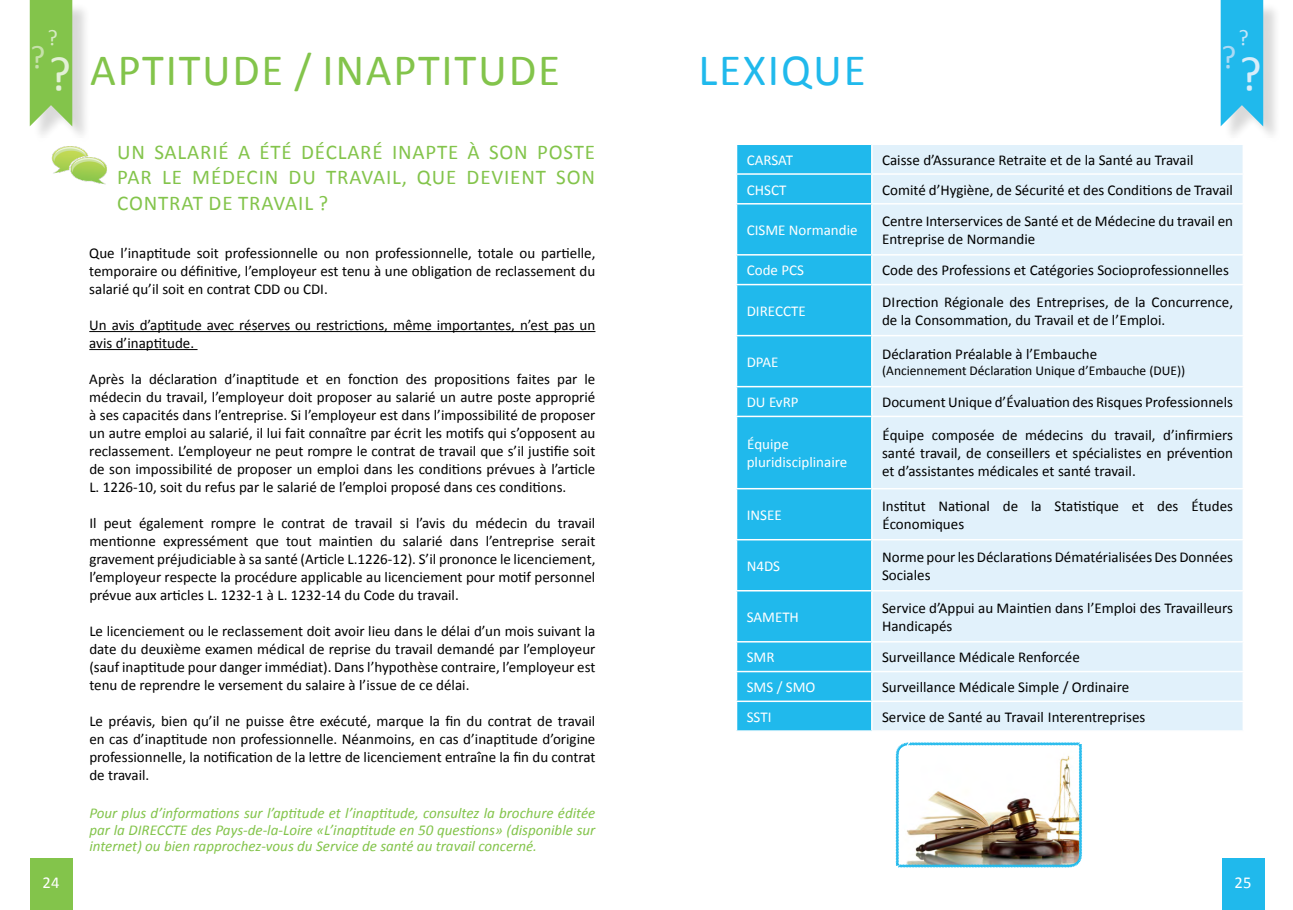
<style>
.page{position:relative;width:1293px;height:910px;background:#fff}
.page>*{position:absolute;margin:0;border:0;box-sizing:border-box;transform-origin:0 0}
.t1{font:49.05px "Calibri";color:#d8edfa}
.t2{font:49.05px "Calibri";color:#e3f0d7}
.t3{font:45px "Calibri";letter-spacing:.04em;color:#83c44b}
.t4{font:45px "Calibri";color:#20b9ec}
.t5{font:33px "Calibri";color:#abdaf5}
.t6{font:33px "Calibri";color:#c6e1aa}
.t7{font:22.5px "Calibri";color:#c6e5f8}
.t8{font:22.5px "Calibri";color:#d7eac5}
.t9{font:21px/25.2px "Calibri";letter-spacing:.04em;color:#83c44b}
.t10{font:16.65px "Calibri";color:#fff}
.t11{font:15px/18px "Calibri";color:#000}
.t12{font:italic 15px/16.5px "Calibri";color:#83c44b;text-align:justify}
.t13{font:15px/18px "Calibri";color:#fff}
.t14{font:13.5px "Calibri";color:#000}
</style>
<div class="page">
<div style="left:1223px;top:2px;width:59px;height:142px;background:#000;opacity:.15"></div>
<svg style="left:1220px;top:0;width:43px;height:128px;background:#36beec"></svg>
<div style="left:1221px;top:859px;width:43px;height:51px;background:#20b9ec"></div>
<div style="left:32px;top:2px;width:59px;height:142px;background:#000;opacity:.15"></div>
<svg style="left:30px;top:0;width:42px;height:128px;background:#8cc75a"></svg>
<div style="left:30px;top:859px;width:42px;height:51px;background:#83c44b"></div>
<div style="left:737px;top:145px;width:134px;height:585px;background:#20b9ec"></div>
<div style="left:872px;top:145px;width:370px;height:585px;background:#e1f1fb"></div>
<hr style="left:736px;top:173px;width:136px;height:2px;background:#fff">
<hr style="left:872px;top:173px;width:372px;height:2px;background:#fff">
<svg style="left:871px;top:145px;width:1px;height:58px"></svg>
<hr style="left:736px;top:203px;width:136px;height:2px;background:#fff">
<hr style="left:872px;top:203px;width:372px;height:2px;background:#fff">
<hr style="left:736px;top:254px;width:136px;height:2px;background:#fff">
<hr style="left:872px;top:254px;width:372px;height:2px;background:#fff">
<svg style="left:871px;top:256px;width:1px;height:28px"></svg>
<hr style="left:736px;top:284px;width:136px;height:1px;background:#fff">
<hr style="left:872px;top:284px;width:372px;height:1px;background:#fff">
<hr style="left:736px;top:335px;width:136px;height:1px;background:#fff">
<hr style="left:872px;top:335px;width:372px;height:1px;background:#fff">
<hr style="left:736px;top:386px;width:136px;height:1px;background:#fff">
<hr style="left:872px;top:386px;width:372px;height:1px;background:#fff">
<svg style="left:871px;top:387px;width:1px;height:29px"></svg>
<hr style="left:736px;top:416px;width:136px;height:1px;background:#fff">
<hr style="left:872px;top:416px;width:372px;height:1px;background:#fff">
<hr style="left:736px;top:488px;width:136px;height:1px;background:#fff">
<hr style="left:872px;top:488px;width:372px;height:1px;background:#fff">
<hr style="left:736px;top:539px;width:136px;height:1px;background:#fff">
<hr style="left:872px;top:539px;width:372px;height:1px;background:#fff">
<hr style="left:736px;top:590px;width:136px;height:1px;background:#fff">
<hr style="left:872px;top:590px;width:372px;height:1px;background:#fff">
<hr style="left:736px;top:641px;width:136px;height:1px;background:#fff">
<hr style="left:872px;top:641px;width:372px;height:1px;background:#fff">
<hr style="left:736px;top:671px;width:136px;height:1px;background:#fff">
<hr style="left:872px;top:671px;width:372px;height:1px;background:#fff">
<hr style="left:736px;top:701px;width:136px;height:1px;background:#fff">
<hr style="left:872px;top:701px;width:372px;height:1px;background:#fff">
<svg style="left:871px;top:642px;width:1px;height:88px"></svg>
<img style="left:895px;top:742px;width:187px;height:126px">
<img style="left:51px;top:146px;width:56px;height:38px">
<hr style="left:89px;top:331px;width:506px;height:1px;background:#000">
<hr style="left:89px;top:349px;width:108px;height:1px;background:#000">
<h3 class="t8" style="left:47px;top:23px;width:12px">?</h3>
<h3 class="t6" style="left:30px;top:36px;width:17px">?</h3>
<h1 class="t2" style="left:48px;top:43px;width:24px">?</h1>
<h2 class="t3" style="left:90px;top:41px;width:465px">Aptitude / inaptitude</h2>
<h2 class="t4" style="left:698px;top:41px;width:163px">Lexique</h2>
<h3 class="t7" style="left:1238px;top:23px;width:12px">?</h3>
<h3 class="t5" style="left:1221px;top:36px;width:17px">?</h3>
<h1 class="t1" style="left:1239px;top:43px;width:24px">?</h1>
<h3 class="t9" style="left:117px;top:140px;width:479px">Un salari é a été déclaré inapte à son poste par le médecin du travail, que devient son contrat de travai l ?</h3>
<p class="t11" style="left:89px;top:244px;width:507px;text-align:justify">Que l’inaptitude soit professionnelle ou non professionnelle, totale ou partielle, temporaire ou définitive, l’employeur est tenu à une obligation de reclassement du salarié qu’il soit en contrat CDD ou CDI .</p>
<p class="t11" style="left:89px;top:316px;width:507px">U n avis d’aptitude avec réserves ou restrictions, même importantes, n’est pas un avis d’inaptitude.</p>
<p class="t11" style="left:89px;top:370px;width:507px;text-align:justify">Après la déclaration d’inaptitude et en fonction des propositions faites par le médecin du travail, l’employeur doit proposer au salarié un autre poste approprié à ses capacités dans l’entreprise. Si l’employeur est dans l’impossibilité de proposer un autre emploi au salarié, il lui fait connaître par écrit les motifs qui s’opposent au reclassement. L’employeur ne peut rompre le contrat de travail que s’il justifie soit de son impossibilité de proposer un emploi dans les conditions prévues à l’article L. 1226-10, soit du refus par le salarié de l’emploi proposé dans ces conditions.</p>
<p class="t11" style="left:89px;top:514px;width:507px;text-align:justify">Il peut également rompre le contrat de travail si l’avis du médecin du travail mentionne expressément que tout maintien du salarié dans l’entreprise serait gravement préjudiciable à sa santé (Article L.1226-12). S’il prononce le licenciement, l’employeur respecte la procédure applicable au licenciement pour motif personnel prévue aux articles L. 1232-1 à L. 1232-14 du Code du travail.</p>
<p class="t11" style="left:89px;top:622px;width:507px;text-align:justify">Le licenciement ou le reclassement doit avoir lieu dans le délai d’un mois suivant la date du deuxième examen médical de reprise du travail demandé par l’employeur (sauf inaptitude pour danger immédiat). Dans l’hypothèse contraire, l’employeur est tenu de reprendre le versement du salaire à l’issue de ce délai.</p>
<p class="t11" style="left:89px;top:712px;width:508px;text-align:justify">Le préavis, bien qu’il ne puisse être exécuté, marque la fin du contrat de travail en cas d’inaptitude non professionnelle. Néanmoins, en cas d’inaptitude d’origine professionnelle, la notification de la lettre de licenciement entraîne la fin du contrat de travail.</p>
<p class="t12" style="left:89px;top:804px;width:507px">Pour plus d’informations sur l’aptitude et l’inaptitude, consultez la brochure éditée par la DIRECCTE des Pays-de-la-Loire «L’inaptitude en 50 questions» (disponible sur internet) ou bien rapprochez-vous du Service de santé au travail concerné.</p>
<p class="t13" style="left:747px;top:151px;width:40px">CARSAT</p>
<p class="t11" style="left:882px;top:151px;width:313px">Caisse d’Assurance Retraite et de la Santé au Travail</p>
<p class="t13" style="left:747px;top:181px;width:41px">CHSCT</p>
<p class="t11" style="left:882px;top:181px;width:352px">Comité d’Hygiène, de Sécurité et des Conditions de Travail</p>
<p class="t13" style="left:747px;top:221px;width:112px">CISME Normandie</p>
<p class="t11" style="left:882px;top:212px;width:352px">Centre Interservices de Santé et de Médecine du travail en<br>Entreprise de Normandie</p>
<p class="t13" style="left:747px;top:261px;width:59px">Code PCS</p>
<p class="t11" style="left:882px;top:261px;width:348px">Code des Professions et Catégories Socioprofessionnelles</p>
<p class="t13" style="left:747px;top:302px;width:60px">DIRECCTE</p>
<p class="t11" style="left:882px;top:293px;width:352px">Di rection Régionale des e ntreprises, de la concurrence, de la consommation, du travail et de l’emploi.</p>
<p class="t13" style="left:747px;top:353px;width:33px">DPA E</p>
<p class="t11" style="left:882px;top:345px;width:217px">Déclaration Préalable à l’Embauche</p>
<p class="t14" style="left:882px;top:362px;width:304px">(Anciennement Déclaration U nique d’Embauche (DUE))</p>
<p class="t13" style="left:747px;top:393px;width:44px">DU EvRP</p>
<p class="t11" style="left:882px;top:393px;width:352px">Document U nique d’évaluation des Risques Professionnels</p>
<p class="t13" style="left:747px;top:435px;width:102px">Équipe pluridisciplinaire</p>
<p class="t11" style="left:882px;top:426px;width:352px;text-align:justify">Équipe composée de médecins du travail, d’infirmiers santé travail, de conseillers et spécialistes en prévention et d’assistantes médicales et santé travail.</p>
<p class="t13" style="left:747px;top:506px;width:36px">INSEE</p>
<p class="t11" style="left:882px;top:497px;width:352px">I nstitut National de la Statistique et des études économiques</p>
<p class="t13" style="left:746px;top:557px;width:35px">N4DS</p>
<p class="t11" style="left:882px;top:548px;width:352px">Norme pour les Déclarations Dématérialisées Des Données<br>Sociales</p>
<p class="t13" style="left:746px;top:608px;width:45px">SAMETH</p>
<p class="t11" style="left:882px;top:599px;width:352px">Service d’Appui au Maintien dans l’Emploi des Travailleurs<br>Handicapés</p>
<p class="t13" style="left:746px;top:648px;width:28px">SMR</p>
<p class="t11" style="left:882px;top:648px;width:199px">Surveillance Médicale Renforcée</p>
<p class="t13" style="left:746px;top:678px;width:69px">SMS / SMO</p>
<p class="t11" style="left:882px;top:678px;width:249px">Surveillance Médicale Simple / Ordinaire</p>
<p class="t13" style="left:746px;top:708px;width:26px">SSTI</p>
<p class="t11" style="left:882px;top:708px;width:265px">Service de santé au travail i nterentreprises</p>
<p class="t10" style="left:43px;top:872px;width:18px">24</p>
<p class="t10" style="left:1234px;top:872px;width:18px">25</p>
</div>
